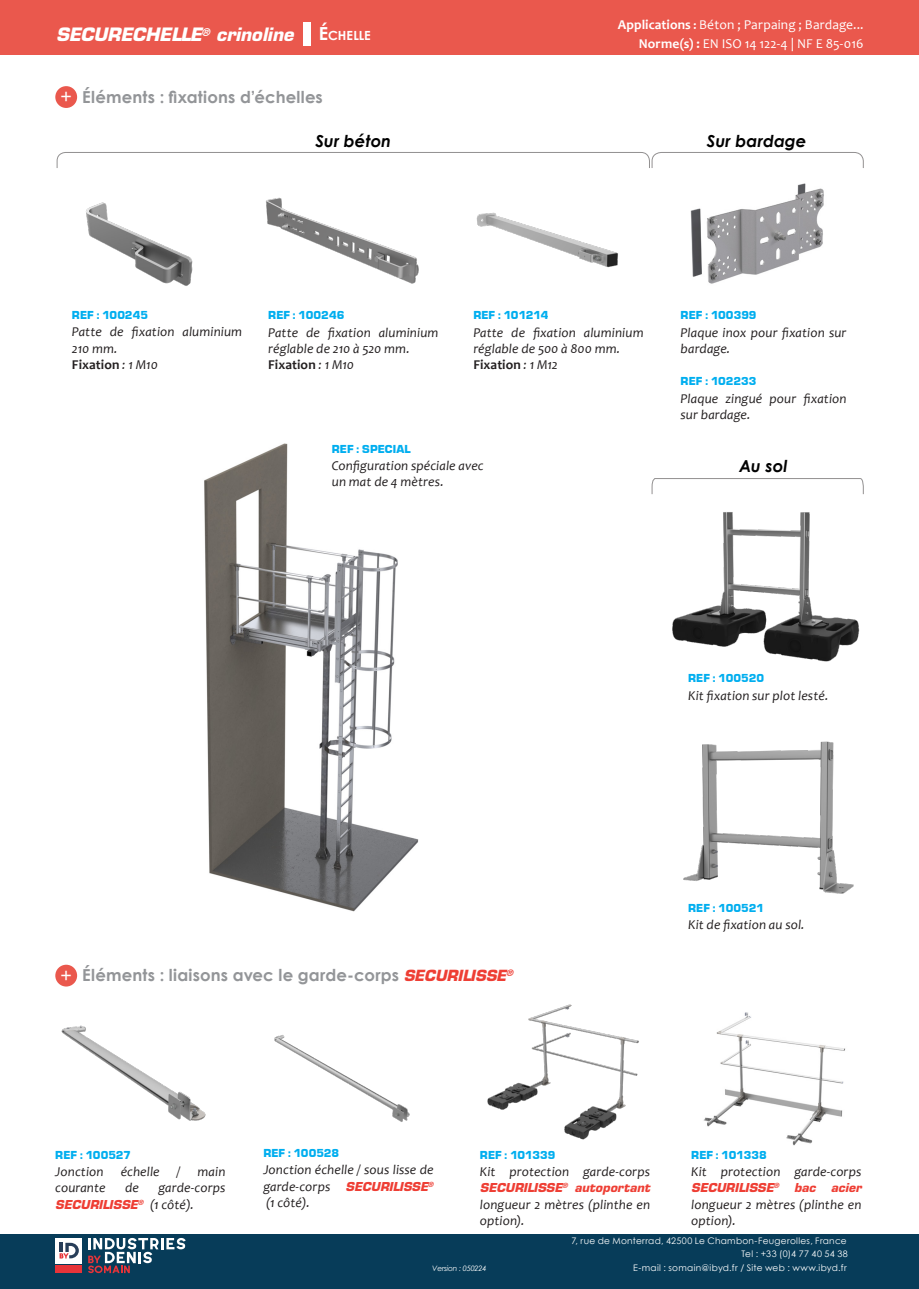
<style>
.page{position:relative;width:919px;height:1289px;background:#fff}
.page>*{position:absolute;margin:0;border:0;box-sizing:border-box;transform-origin:0 0}
.t1{font:19.5px "Eurostile";color:#fff}
.t2{font:italic 700 18px "Eurostile LT Std";letter-spacing:-.01em;color:#fff}
.t3{font:700 16.5px "Century Gothic";letter-spacing:.01em;color:#939598}
.t4{font:italic 700 16.5px "Century Gothic";letter-spacing:.005em;color:#000}
.t5{font:italic 13.5px/16.2px "Candara";letter-spacing:.01em;color:#231f20}
.t6{font:13.5px/18.9px "Candara";letter-spacing:.01em;color:#fff;text-align:right}
.t7{font:700 13.5px "Candara";letter-spacing:.005em;color:#231f20}
.t8{font:700 12.6px "Century Gothic";letter-spacing:-.005em;color:#fff}
.t9{font:900 12px "Eurostile Becker";letter-spacing:.005em;color:#00aeef}
.t10{font:italic 700 12px "Eurostile LT Std";letter-spacing:-.005em;color:#ee3e34}
.t11{font:9px/13.8px "Century Gothic";letter-spacing:.03em;color:#fff;text-align:right}
.t12{font:italic 7.5px "Century Gothic";letter-spacing:-.025em;color:#fff}
.s1{font-size:18px}
.s2{font-weight:700}
.s3{font-weight:700;font-size:12px}
.s4{font-weight:400;font-style:italic}
.s5{font-family:"Eurostile LT Std";font-style:italic;font-size:15px;color:#ee3e34}
.s6{font-family:"Candara";font-weight:400;font-size:13.5px;color:#231f20}
.s7{font-family:"Eurostile LT Std";font-weight:700;font-size:12px;color:#ee3e34}
</style>
<div class="page">
<div style="left:0;top:0;width:918px;height:55px;background:#ea584d"></div>
<div style="left:304px;top:22px;width:7px;height:23px;background:#fff"></div>
<div style="left:0;top:1233px;width:918px;height:55px;background:#073c59"></div>
<div style="left:55px;top:1237px;width:27px;height:26px;background:#fff"></div>
<svg style="left:60px;top:1242px;width:19px;height:16px"></svg>
<svg style="left:88px;top:1238px;width:98px;height:34px"></svg>
<div style="left:55px;top:1265px;width:27px;height:8px;background:#e73439"></div>
<div style="left:55px;top:86px;width:22px;height:22px;background:#ea584d;border-radius:50%"></div>
<img style="left:61px;top:1025px;width:145px;height:96px">
<img style="left:274px;top:1035px;width:136px;height:87px">
<img style="left:672px;top:512px;width:188px;height:150px">
<img style="left:86px;top:202px;width:107px;height:84px">
<img style="left:266px;top:197px;width:153px;height:87px">
<img style="left:476px;top:212px;width:142px;height:56px">
<svg style="left:56px;top:152px;width:808px;height:16px"></svg>
<img style="left:690px;top:183px;width:134px;height:101px">
<img style="left:204px;top:443px;width:215px;height:468px">
<svg style="left:651px;top:478px;width:213px;height:17px"></svg>
<div style="left:55px;top:964px;width:22px;height:22px;background:#ea584d;border-radius:50%"></div>
<img style="left:487px;top:1004px;width:152px;height:136px">
<img style="left:703px;top:1012px;width:142px;height:133px">
<img style="left:683px;top:741px;width:171px;height:153px">
<h2 class="t2" style="left:56px;top:24px;width:239px">SECURECHELLE<sup>®</sup> crinoline</h2>
<p class="t8" style="left:318px;top:26px;width:54px"><span class="s1">É</span>CHELLE</p>
<p class="t6" style="left:617px;top:15px;width:247px"><span class="s2">Applications</span> <span class="s3">:</span> Béton ; Parpaing ; Bardage...<br><span class="s2">Norme(s) :</span> EN ISO 14 122-4 | NF E 85-016</p>
<p class="t1" style="left:60px;top:83px;width:13px">+</p>
<p class="t3" style="left:82px;top:85px;width:242px">Éléments : fixations d’échelles</p>
<p class="t4" style="left:315px;top:129px;width:77px">Sur béton</p>
<p class="t4" style="left:707px;top:129px;width:101px">Sur bardage</p>
<p class="t9" style="left:72px;top:308px;width:78px">REF : 100245</p>
<p class="t5" style="left:72px;top:324px;width:172px">Patte de fixation aluminium<br>210 mm.</p>
<p class="t7" style="left:72px;top:356px;width:87px">Fixation <span class="s4">: 1 M10</span></p>
<p class="t9" style="left:268px;top:308px;width:78px">REF : 100246</p>
<p class="t5" style="left:268px;top:324px;width:172px">Patte de fixation aluminium réglable de 210 à 520 mm.</p>
<p class="t7" style="left:268px;top:356px;width:87px">Fixation <span class="s4">: 1 M10</span></p>
<p class="t9" style="left:473px;top:308px;width:76px">REF : 101214</p>
<p class="t5" style="left:473px;top:324px;width:172px">Patte de fixation aluminium réglable de 500 à 800 mm.</p>
<p class="t7" style="left:473px;top:356px;width:86px">Fixation <span class="s4">: 1 M12</span></p>
<p class="t9" style="left:332px;top:442px;width:80px">REF : SPECIAL</p>
<p class="t5" style="left:332px;top:457px;width:153px">Configuration spéciale avec un mat de 4 mètres.</p>
<p class="t9" style="left:680px;top:308px;width:78px">REF : 100399</p>
<p class="t5" style="left:680px;top:324px;width:167px">Plaque inox pour fixation sur bardage.</p>
<p class="t9" style="left:680px;top:375px;width:77px">REF : 102233</p>
<p class="t5" style="left:680px;top:390px;width:167px">Plaque zingué pour fixation sur bardage.</p>
<p class="t4" style="left:739px;top:453px;width:50px">Au sol</p>
<p class="t9" style="left:688px;top:672px;width:77px">REF : 100520</p>
<p class="t5" style="left:688px;top:687px;width:142px">Kit fixation sur plot lesté.</p>
<p class="t9" style="left:688px;top:901px;width:77px">REF : 100521</p>
<p class="t5" style="left:688px;top:916px;width:118px">Kit de fixation au sol.</p>
<p class="t1" style="left:60px;top:961px;width:13px">+</p>
<p class="t3" style="left:82px;top:962px;width:432px">Éléments : liaisons avec le garde-corps <span class="s5">SECURILISSE</span><sup>®</sup></p>
<p class="t9" style="left:55px;top:1148px;width:77px">REF : 100527</p>
<p class="t5" style="left:55px;top:1163px;width:50px">Jonction</p>
<p class="t5" style="left:121px;top:1163px;width:40px">échelle</p>
<p class="t5" style="left:177px;top:1163px;width:5px">/</p>
<p class="t5" style="left:197px;top:1163px;width:29px">main</p>
<p class="t5" style="left:55px;top:1179px;width:52px">courante</p>
<p class="t5" style="left:125px;top:1179px;width:15px">de</p>
<p class="t5" style="left:158px;top:1179px;width:68px">garde-corps</p>
<p class="t10" style="left:55px;top:1196px;width:140px">SECURILISSE<sup>®</sup> <span class="s6">(1 côté).</span></p>
<p class="t9" style="left:263px;top:1146px;width:77px">REF : 100528</p>
<p class="t5" style="left:263px;top:1161px;width:172px;text-align:justify">Jonction échelle / sous lisse de garde-corps <span class="s7">SECURILISSE</span><sup>® </sup>(1 côté).</p>
<p class="t9" style="left:480px;top:1148px;width:77px">REF : 101339</p>
<p class="t5" style="left:480px;top:1163px;width:172px">Kit protection garde-corps</p>
<p class="t10" style="left:480px;top:1180px;width:172px">SECURILISSE<sup>®</sup> autoportant</p>
<p class="t5" style="left:480px;top:1195px;width:172px">longueur 2 mètres (plinthe en option).</p>
<p class="t9" style="left:691px;top:1148px;width:77px">REF : 101338</p>
<p class="t5" style="left:691px;top:1163px;width:172px">Kit protection garde-corps</p>
<p class="t10" style="left:691px;top:1180px;width:126px">SECURILISSE<sup>®</sup> bac</p>
<p class="t10" style="left:830px;top:1180px;width:32px">acier</p>
<p class="t5" style="left:691px;top:1195px;width:172px">longueur 2 mètres (plinthe en option).</p>
<p class="t11" style="left:571px;top:1233px;width:278px">7, rue de Monterrad, 42500 Le Chambon-Feugerolles, France<br>Tel : +33 (0)4 77 40 54 38</p>
<p class="t12" style="left:432px;top:1263px;width:56px">Version : 050224</p>
<p class="t11" style="left:633px;top:1260px;width:215px">E-mail : somain@ibyd.fr / Site web : www.ibyd.fr</p>
</div>
